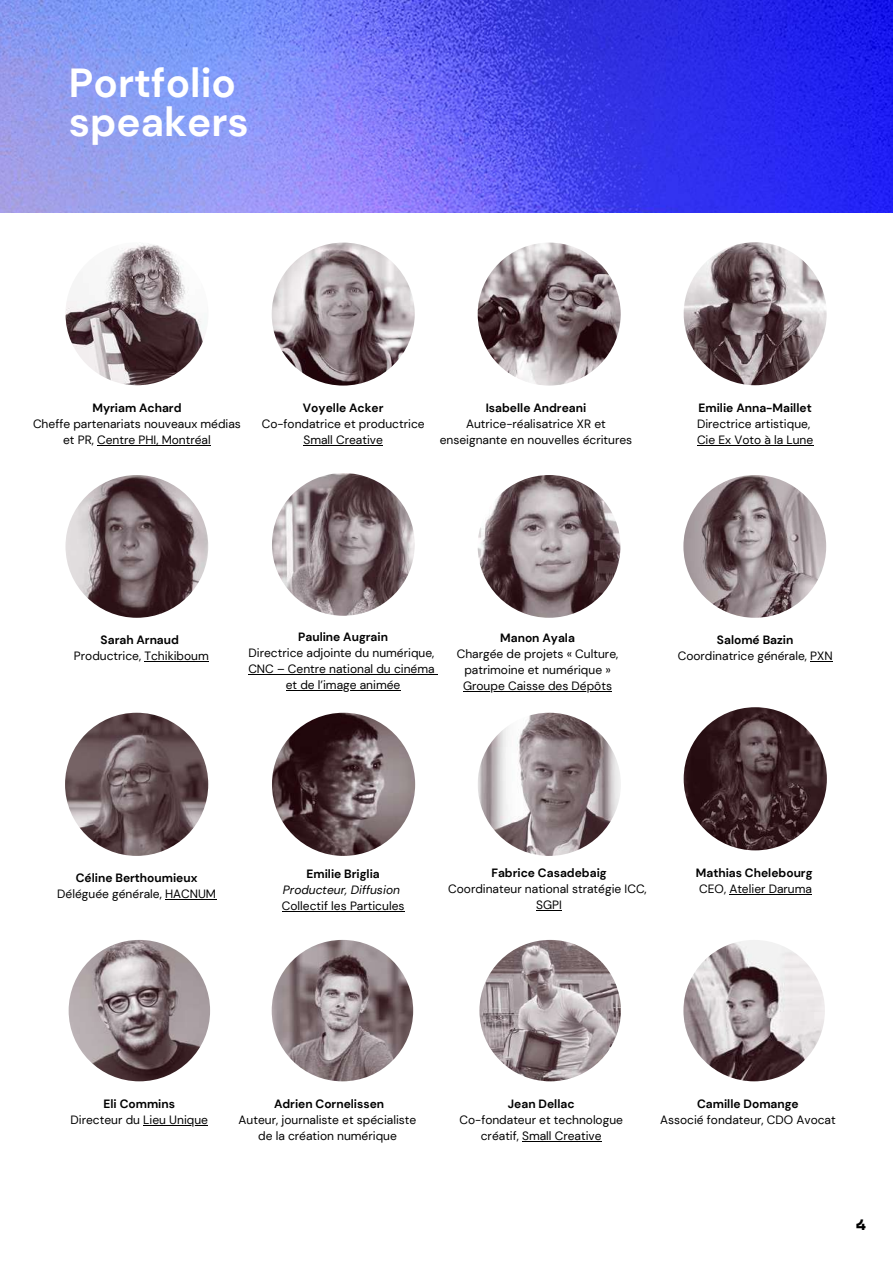
<style>
.page{position:relative;width:893px;height:1264px;background:#fff}
.page>*{position:absolute;margin:0;border:0;box-sizing:border-box;transform-origin:0 0}
.t1{font:700 40.5px/39.3px "DM Sans";color:#fff}
.t2{font:800 15px "PP Neue Machina";color:#000}
.t3{font:12px/16px "DM Sans";color:#000;text-align:center}
.t4{font:700 12px "DM Sans";color:#000}
.t5{font:italic 12px "DM Sans";color:#000}
</style>
<div class="page">
<img style="left:0;top:0;width:892px;height:212px">
<img style="left:65px;top:242px;width:143px;height:143px;border-radius:50%">
<img style="left:477px;top:242px;width:143px;height:143px;border-radius:50%">
<img style="left:272px;top:473px;width:142px;height:142px;border-radius:50%">
<img style="left:65px;top:712px;width:143px;height:143px;border-radius:50%">
<img style="left:477px;top:475px;width:143px;height:142px;border-radius:50%">
<img style="left:272px;top:242px;width:142px;height:143px;border-radius:50%">
<img style="left:65px;top:475px;width:143px;height:142px;border-radius:50%">
<img style="left:272px;top:712px;width:143px;height:143px;border-radius:50%">
<img style="left:683px;top:242px;width:143px;height:143px;border-radius:50%">
<hr style="left:97px;top:445px;width:114px;height:1px;background:#000">
<hr style="left:248px;top:674px;width:186px;height:1px;background:#000">
<hr style="left:286px;top:690px;width:114px;height:1px;background:#000">
<hr style="left:165px;top:899px;width:51px;height:1px;background:#000">
<hr style="left:463px;top:691px;width:149px;height:1px;background:#000">
<hr style="left:303px;top:445px;width:80px;height:1px;background:#000">
<hr style="left:144px;top:661px;width:65px;height:1px;background:#000">
<hr style="left:282px;top:910px;width:122px;height:1px;background:#000">
<hr style="left:697px;top:445px;width:116px;height:1px;background:#000">
<img style="left:477px;top:712px;width:144px;height:143px;border-radius:50%">
<img style="left:69px;top:939px;width:141px;height:142px;border-radius:50%">
<img style="left:683px;top:707px;width:143px;height:143px;border-radius:50%">
<hr style="left:143px;top:1124px;width:65px;height:1px;background:#000">
<hr style="left:729px;top:894px;width:83px;height:1px;background:#000">
<img style="left:272px;top:939px;width:141px;height:142px;border-radius:50%">
<img style="left:479px;top:939px;width:142px;height:142px;border-radius:50%">
<hr style="left:522px;top:1140px;width:79px;height:1px;background:#000">
<img style="left:683px;top:939px;width:141px;height:142px;border-radius:50%">
<img style="left:683px;top:475px;width:143px;height:142px;border-radius:50%">
<svg style="left:810px;top:661px;width:22px;height:1px"></svg>
<h1 class="t1" style="left:69px;top:63px;width:181px">Portfolio speakers</h1>
<p class="t4" style="left:92px;top:400px;width:91px">Myriam Achard</p>
<p class="t3" style="left:33px;top:415px;width:209px">Cheffe partenariats nouveaux médias et PR, Centre PHI, Montréal</p>
<p class="t4" style="left:303px;top:400px;width:82px">Voyelle Acker</p>
<p class="t3" style="left:262px;top:416px;width:164px">Co-fondatrice et productrice<br>Small Creative</p>
<p class="t4" style="left:485px;top:400px;width:102px">Isabelle Andreani</p>
<p class="t3" style="left:439px;top:416px;width:194px">Autrice-réalisatrice XR et enseignante en nouvelles écritures</p>
<p class="t4" style="left:698px;top:400px;width:115px">Emilie Anna-Maillet</p>
<p class="t3" style="left:697px;top:415px;width:118px;text-align:left">Directrice artistique,<br>Cie Ex Voto à la Lune</p>
<p class="t4" style="left:101px;top:632px;width:80px">Sarah Arnaud</p>
<p class="t3" style="left:74px;top:648px;width:136px">Productrice, Tchikiboum</p>
<p class="t4" style="left:298px;top:629px;width:91px">Pauline Augrain</p>
<p class="t3" style="left:248px;top:645px;width:188px">Directrice adjointe du numérique,<br>CNC – Centre national du cinéma et de l’image animée</p>
<p class="t4" style="left:500px;top:630px;width:76px">Manon Ayala</p>
<p class="t3" style="left:457px;top:646px;width:163px">Chargée de projets « Culture, patrimoine et numérique »<br>Groupe Caisse des Dépôts</p>
<p class="t4" style="left:716px;top:632px;width:78px">Salomé Bazin</p>
<p class="t3" style="left:677px;top:648px;width:156px">Coordinatrice générale, PXN</p>
<p class="t4" style="left:76px;top:870px;width:123px">Céline Berthoumieux</p>
<p class="t3" style="left:57px;top:886px;width:160px">Déléguée générale, HACNUM</p>
<p class="t4" style="left:306px;top:866px;width:75px">Emilie Briglia</p>
<p class="t5" style="left:283px;top:882px;width:118px">Producteur, Diffusion</p>
<p class="t3" style="left:282px;top:897px;width:124px">Collectif les Particules</p>
<p class="t4" style="left:491px;top:865px;width:117px">Fabrice Casadebaig</p>
<p class="t3" style="left:448px;top:880px;width:200px">Coordinateur national stratégie ICC,<br>SGPI</p>
<p class="t4" style="left:695px;top:865px;width:118px">Mathias Chelebourg</p>
<p class="t3" style="left:699px;top:880px;width:114px">CEO, Atelier Daruma</p>
<p class="t4" style="left:104px;top:1095px;width:73px">Eli Commins</p>
<p class="t3" style="left:71px;top:1111px;width:139px">Directeur du Lieu Unique</p>
<p class="t4" style="left:274px;top:1095px;width:112px">Adrien Cornelissen</p>
<p class="t3" style="left:238px;top:1111px;width:179px">Auteur, journaliste et spécialiste de la création numérique</p>
<p class="t4" style="left:508px;top:1095px;width:68px">Jean Dellac</p>
<p class="t3" style="left:459px;top:1111px;width:165px">Co-fondateur et technologue créatif, Small Creative</p>
<p class="t4" style="left:697px;top:1095px;width:103px">Camille Domange</p>
<p class="t3" style="left:660px;top:1111px;width:177px">Associé fondateur, CDO Avocat</p>
<p class="t2" style="left:855px;top:1219px;width:12px">4</p>
</div>
